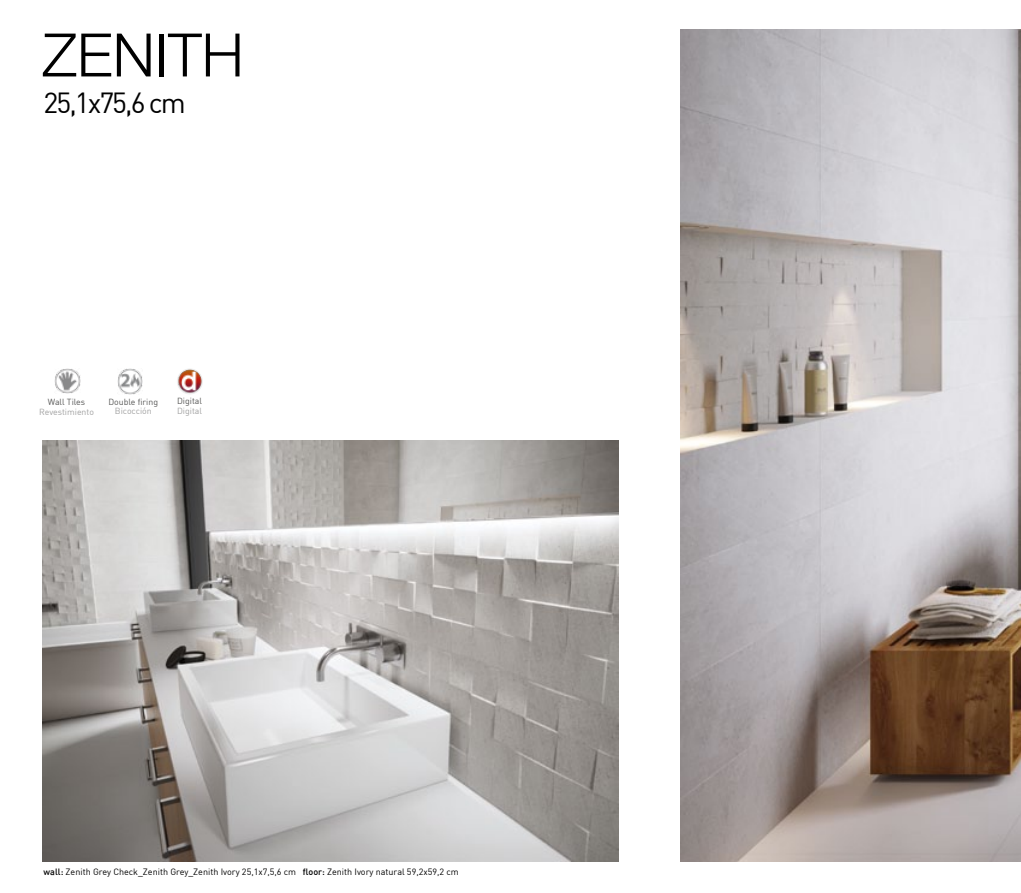
<style>
.page{position:relative;width:1021px;height:893px;background:#fff}
.page>*{position:absolute;margin:0;border:0;box-sizing:border-box;transform-origin:0 0}
.t1{font:300 60px "Helvetica Neue";color:#000}
.t2{font:28.5px "DIN";letter-spacing:-.07em;color:#000}
.t3{font:9px "DIN";color:#000}
.t4{font:8.7px "DIN";color:#a1a1a1}
.t5{font:8.7px "DIN";color:#575756}
.s1{font-weight:500}
</style>
<div class="page">
<img style="left:680px;top:30px;width:340px;height:831px">
<img style="left:43px;top:440px;width:575px;height:421px">
<img style="left:55px;top:369px;width:25px;height:25px">
<img style="left:177px;top:369px;width:25px;height:25px;border-radius:12px">
<div style="left:177px;top:369px;width:25px;height:25px;border:1px solid #edeeee;border-radius:50%"></div>
<img style="left:117px;top:369px;width:25px;height:25px">
<h1 class="t1" style="left:43px;top:18px;width:203px">ZENITH</h1>
<h2 class="t2" style="left:44px;top:85px;width:144px">25,1x75,6 cm</h2>
<p class="t5" style="left:48px;top:396px;width:39px">Wall Tiles</p>
<p class="t4" style="left:39px;top:406px;width:56px">Revestimiento</p>
<p class="t5" style="left:108px;top:396px;width:51px">Double firing</p>
<p class="t4" style="left:115px;top:406px;width:38px">Bicocción</p>
<p class="t5" style="left:177px;top:396px;width:26px">Digital</p>
<p class="t4" style="left:177px;top:405px;width:26px">Digital</p>
<p class="t3" style="left:44px;top:866px;width:416px"><span class="s1">wall:</span> Zenith Grey Check_Zenith Grey_Zenith Ivory 25,1x7,5,6 cm <span class="s1">floor:</span> Zenith Ivory natural 59,2x59,2 cm</p>
</div>
